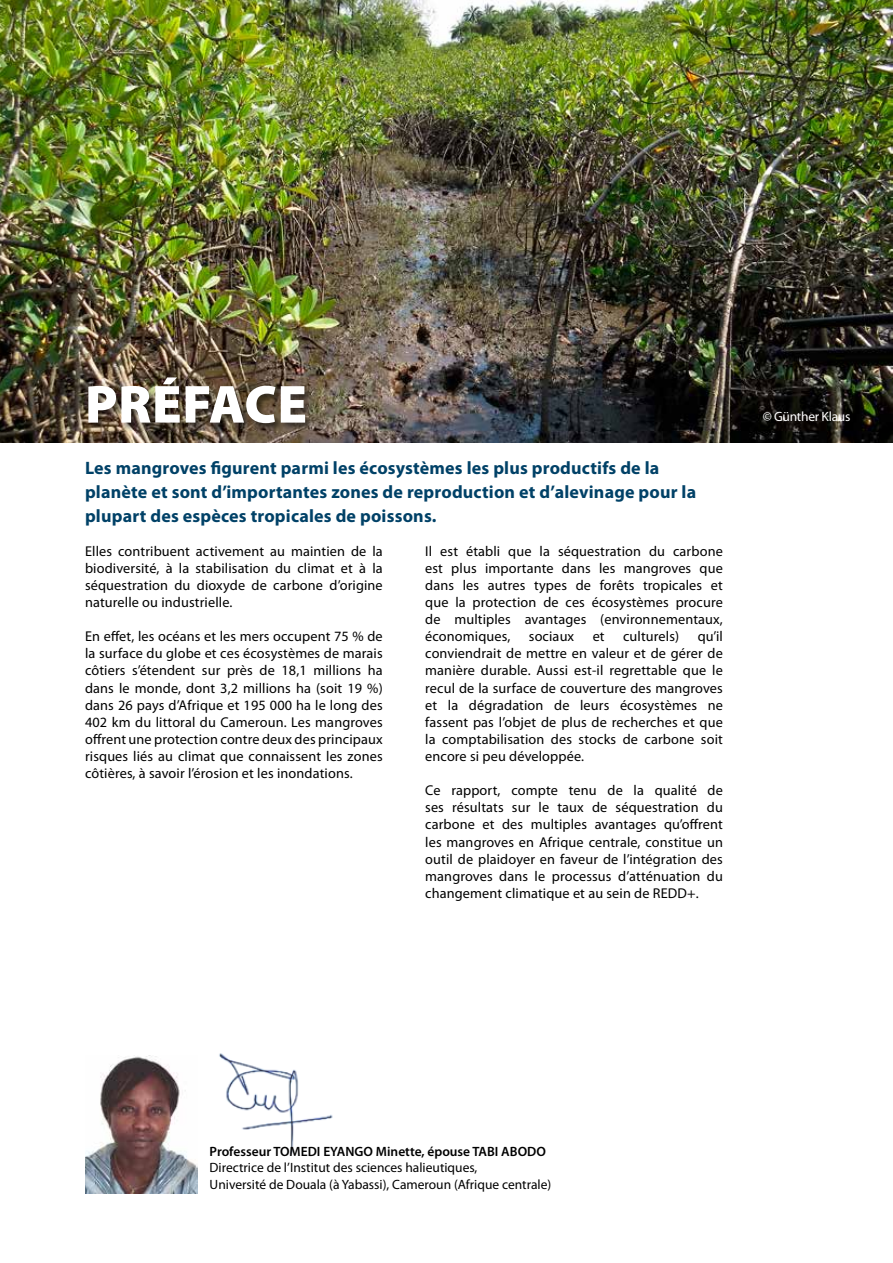
<style>
.page{position:relative;width:893px;height:1263px;background:#fff}
.page>*{position:absolute;margin:0;border:0;box-sizing:border-box;transform-origin:0 0}
.t1{font:900 54px "Myriad Pro";letter-spacing:.01em;color:#fff}
.t2{font:700 18px/24px "Myriad Pro";letter-spacing:.01em;color:#004167}
.t3{font:14.25px/17.1px "Myriad Pro";letter-spacing:.01em;color:#000;text-align:justify}
.t4{font:13.5px/16.2px "Myriad Pro";color:#000}
.t5{font:600 13.5px "Myriad Pro";color:#000}
.t6{font:13.5px "Myriad Pro";letter-spacing:-.02em;color:#fff}
</style>
<div class="page">
<img style="left:219px;top:1053px;width:114px;height:102px">
<img style="left:85px;top:1056px;width:112px;height:137px">
<img style="left:0;top:0;width:893px;height:442px">
<div style="left:88px;top:377px;width:226px;height:55px;background:#000;opacity:.5"></div>
<h1 class="t1" style="left:85px;top:374px;width:224px">PRÉFACE</h1>
<p class="t2" style="left:85px;top:456px;width:613px">Les mangroves figurent parmi les écosystèmes les plus productifs de la planète et sont d’importantes zones de reproduction et d’alevinage pour la plupart des espèces tropicales de poissons.</p>
<p class="t3" style="left:85px;top:543px;width:299px">Elles contribuent activement au maintien de la biodiversité, à la stabilisation du climat et à la séquestration du dioxyde de carbone d’origine naturelle ou industrielle.</p>
<p class="t3" style="left:85px;top:628px;width:299px">En effet, les océans et les mers occupent 75 % de la surface du globe et ces écosystèmes de marais côtiers s’étendent sur près de 18,1 millions ha dans le monde, dont 3,2 millions ha (soit 19 %) dans 26 pays d’Afrique et 195 000 ha le long des 402 km du littoral du Cameroun. Les mangroves offrent une protection contre deux des principaux risques liés au climat que connaissent les zones côtières, à savoir l’érosion et les inondations.</p>
<p class="t3" style="left:425px;top:543px;width:299px">Il est établi que la séquestration du carbone est plus importante dans les mangroves que dans les autres types de forêts tropicales et que la protection de ces écosystèmes procure de multiples avantages (environnementaux, économiques,</p>
<p class="t3" style="left:425px;top:628px;width:299px;text-indent:272px">qu’il conviendrait de mettre en valeur et de gérer de manière durable. Aussi est-il regrettable que le recul de la surface de couverture des mangroves et la dégradation de leurs écosystèmes ne fassent pas l’objet de plus de recherches et que la comptabilisation des stocks de carbone soit encore si peu développée.</p>
<p class="t3" style="left:425px;top:782px;width:299px">Ce rapport, compte tenu de la qualité de ses résultats sur le taux de séquestration du carbone et des multiples avantages qu’offrent les mangroves en Afrique centrale, constitue un outil de plaidoyer en faveur de l’intégration des mangroves dans le processus d’atténuation du changement climatique et au sein de REDD+.</p>
<p class="t3" style="left:529px;top:628px;width:47px">sociaux</p>
<p class="t3" style="left:593px;top:628px;width:13px">et</p>
<p class="t3" style="left:623px;top:628px;width:58px">culturels)</p>
<p class="t6" style="left:763px;top:409px;width:89px">© Günther Klaus</p>
<p class="t5" style="left:210px;top:1144px;width:338px">Professeur TOMEDI EYANGO Minette, épouse TABI ABODO</p>
<p class="t4" style="left:210px;top:1160px;width:343px">Directrice de l’Institut des sciences halieutiques,<br>Université de Douala (à Yabassi), Cameroun (Afrique centrale)</p>
</div>
